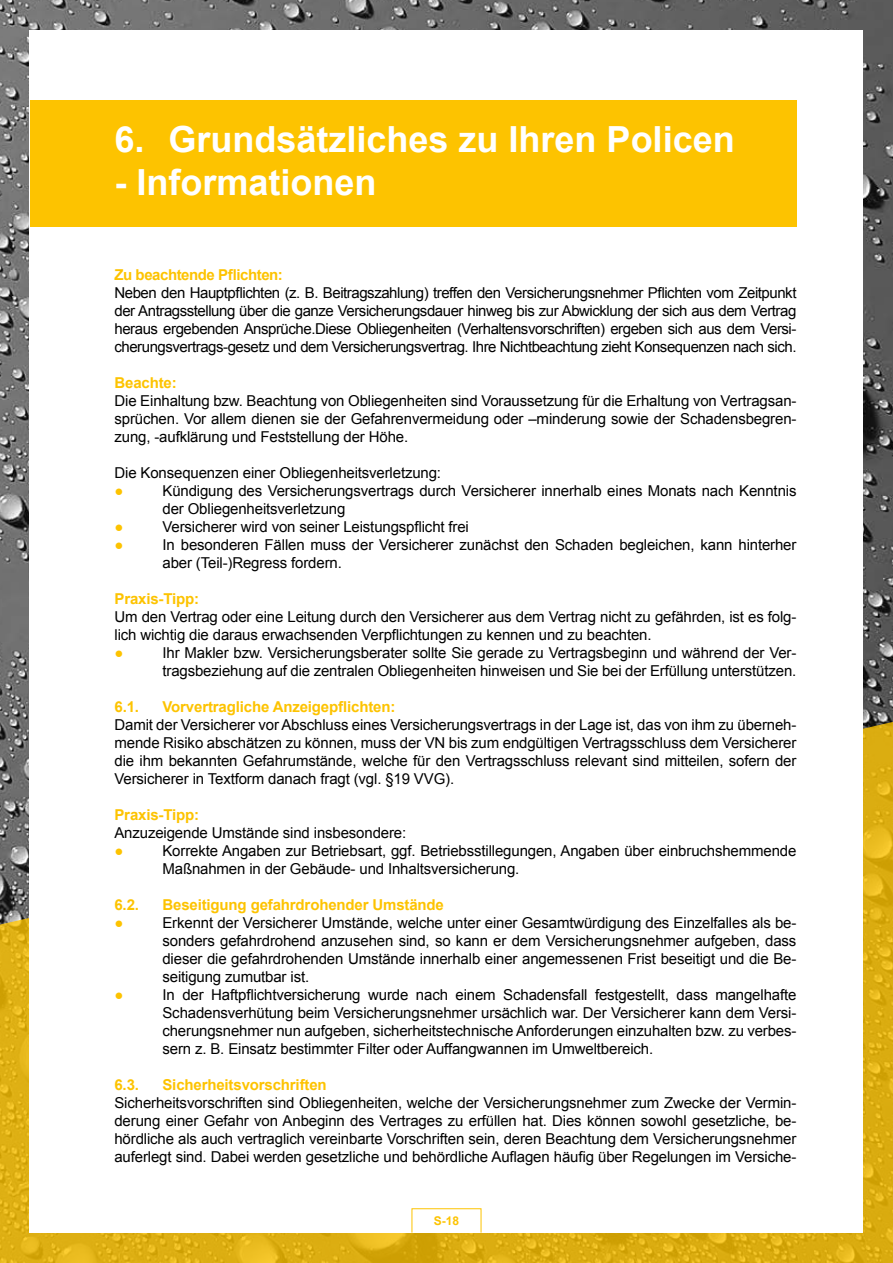
<style>
.page{position:relative;width:893px;height:1263px;background:#fff}
.page>*{position:absolute;margin:0;border:0;box-sizing:border-box;transform-origin:0 0}
.t1{font:700 36px "Arial";color:#fff}
.t2{font:15px/18px "Arial";letter-spacing:-.01em;color:#000;text-align:justify}
.t3{font:700 15px "Arial";letter-spacing:-.01em;color:#fdc300}
.t4{font:700 15px "Arial";letter-spacing:-.03em;color:#fdc300}
.t5{font:15px "Arial";color:#fdc300}
.t6{font:700 12px "Arial";color:#fdc300}
</style>
<div class="page">
<img style="left:0;top:0;width:893px;height:721px">
<svg style="left:0;top:721px;width:893px;height:542px;background:#d2a920"></svg>
<div style="left:30px;top:30px;width:833px;height:1202px;background:#fff"></div>
<div style="left:30px;top:100px;width:766px;height:126px;background:#fdc300"></div>
<h1 class="t1" style="left:114px;top:116px;width:622px">6. Grundsätzliches zu Ihren Policen</h1>
<h1 class="t1" style="left:114px;top:159px;width:264px">- Informationen</h1>
<p class="t4" style="left:114px;top:265px;width:170px">Zu beachtende Pflichten:</p>
<p class="t2" style="left:114px;top:284px;width:684px">Neben den Hauptpflichten (z. B. Beitragszahlung) treffen den Versicherungsnehmer Pflichten vom Zeitpunkt der Antragsstellung über die ganze Versicherungsdauer hinweg bis zur Abwicklung der sich aus dem Vertrag heraus ergebenden Ansprüche.Diese Obliegenheiten (Verhaltensvorschriften) ergeben sich aus dem Versi&shy;cherungsvertrags-gesetz und dem Versicherungsvertrag. Ihre Nichtbeachtung zieht Konsequenzen nach sich.</p>
<p class="t3" style="left:115px;top:373px;width:64px">Beachte:</p>
<p class="t2" style="left:115px;top:392px;width:683px">Die Einhaltung bzw. Beachtung von Obliegenheiten sind Voraussetzung für die Erhaltung von Vertragsan&shy;sprüchen. Vor allem dienen sie der Gefahrenvermeidung oder –minderung sowie der Schadensbegren&shy;zung, -aufklärung und Feststellung der Höhe.</p>
<p class="t2" style="left:115px;top:464px;width:328px">Die Konsequenzen einer Obliegenheitsverletzung:</p>
<p class="t5" style="left:115px;top:481px;width:11px">●</p>
<p class="t2" style="left:163px;top:482px;width:635px">Kündigung des Versicherungsvertrags durch Versicherer innerhalb eines Monats nach Kenntnis der Obliegenheitsverletzung</p>
<p class="t5" style="left:115px;top:517px;width:11px">●</p>
<p class="t2" style="left:163px;top:518px;width:308px">Versicherer wird von seiner Leistungspflicht frei</p>
<p class="t5" style="left:115px;top:535px;width:11px">●</p>
<p class="t2" style="left:163px;top:536px;width:635px">In besonderen Fällen muss der Versicherer zunächst den Schaden begleichen, kann hinterher aber (Teil-)Regress fordern.</p>
<p class="t3" style="left:115px;top:589px;width:86px">Praxis-Tipp:</p>
<p class="t2" style="left:115px;top:608px;width:683px">Um den Vertrag oder eine Leitung durch den Versicherer aus dem Vertrag nicht zu gefährden, ist es folg&shy;lich wichtig die daraus erwachsenden Verpflichtungen zu kennen und zu beachten.</p>
<p class="t5" style="left:115px;top:643px;width:11px">●</p>
<p class="t2" style="left:163px;top:644px;width:635px">Ihr Makler bzw. Versicherungsberater sollte Sie gerade zu Vertragsbeginn und während der Ver&shy;tragsbeziehung auf die zentralen Obliegenheiten hinweisen und Sie bei der Erfüllung unterstützen.</p>
<p class="t3" style="left:115px;top:697px;width:26px">6.1.</p>
<p class="t3" style="left:163px;top:697px;width:234px">Vorvertragliche Anzeigepflichten:</p>
<p class="t2" style="left:114px;top:716px;width:683px">Damit der Versicherer vor Abschluss eines Versicherungsvertrags in der Lage ist, das von ihm zu überneh&shy;mende Risiko abschätzen zu können, muss der VN bis zum endgültigen Vertragsschluss dem Versicherer die ihm bekannten Gefahrumstände, welche für den Vertragsschluss relevant sind mitteilen, sofern der Versicherer in Textform danach fragt (vgl. §19 VVG).</p>
<p class="t3" style="left:114px;top:805px;width:86px">Praxis-Tipp:</p>
<p class="t2" style="left:114px;top:824px;width:293px">Anzuzeigende Umstände sind insbesondere:</p>
<p class="t5" style="left:114px;top:841px;width:11px">●</p>
<p class="t2" style="left:162px;top:842px;width:635px">Korrekte Angaben zur Betriebsart, ggf. Betriebsstillegungen, Angaben über einbruchshemmende<br>Maßnahmen in der Gebäude- und Inhaltsversicherung.</p>
<p class="t3" style="left:114px;top:895px;width:26px">6.2.</p>
<p class="t3" style="left:162px;top:895px;width:283px">Beseitigung gefahrdrohender Umstände</p>
<p class="t5" style="left:114px;top:913px;width:11px">●</p>
<p class="t2" style="left:162px;top:914px;width:635px">Erkennt der Versicherer Umstände, welche unter einer Gesamtwürdigung des Einzelfalles als be&shy;sonders gefahrdrohend anzusehen sind, so kann er dem Versicherungsnehmer aufgeben, dass dieser die gefahrdrohenden Umstände innerhalb einer angemessenen Frist beseitigt und die Be&shy;seitigung zumutbar ist.</p>
<p class="t5" style="left:114px;top:985px;width:11px">●</p>
<p class="t2" style="left:162px;top:986px;width:635px">In der Haftpflichtversicherung wurde nach einem Schadensfall festgestellt, dass mangelhafte Schadensverhütung beim Versicherungsnehmer ursächlich war. Der Versicherer kann dem Versi&shy;cherungsnehmer nun aufgeben, sicherheitstechnische Anforderungen einzuhalten bzw. zu verbes&shy;sern z. B. Einsatz bestimmter Filter oder Auffangwannen im Umweltbereich.</p>
<p class="t3" style="left:114px;top:1075px;width:26px">6.3.</p>
<p class="t3" style="left:162px;top:1075px;width:166px">Sicherheitsvorschriften</p>
<p class="t2" style="left:114px;top:1094px;width:683px">Sicherheitsvorschriften sind Obliegenheiten, welche der Versicherungsnehmer zum Zwecke der Vermin&shy;derung einer Gefahr von Anbeginn des Vertrages zu erfüllen hat. Dies können sowohl gesetzliche, be&shy;hördliche als auch vertraglich vereinbarte Vorschriften sein, deren Beachtung dem Versicherungsnehmer auferlegt sind. Dabei werden gesetzliche und behördliche Auflagen häufig über Regelungen im Versiche-</p>
<p class="t6" style="left:434px;top:1213px;width:27px">S-18</p>
</div>
